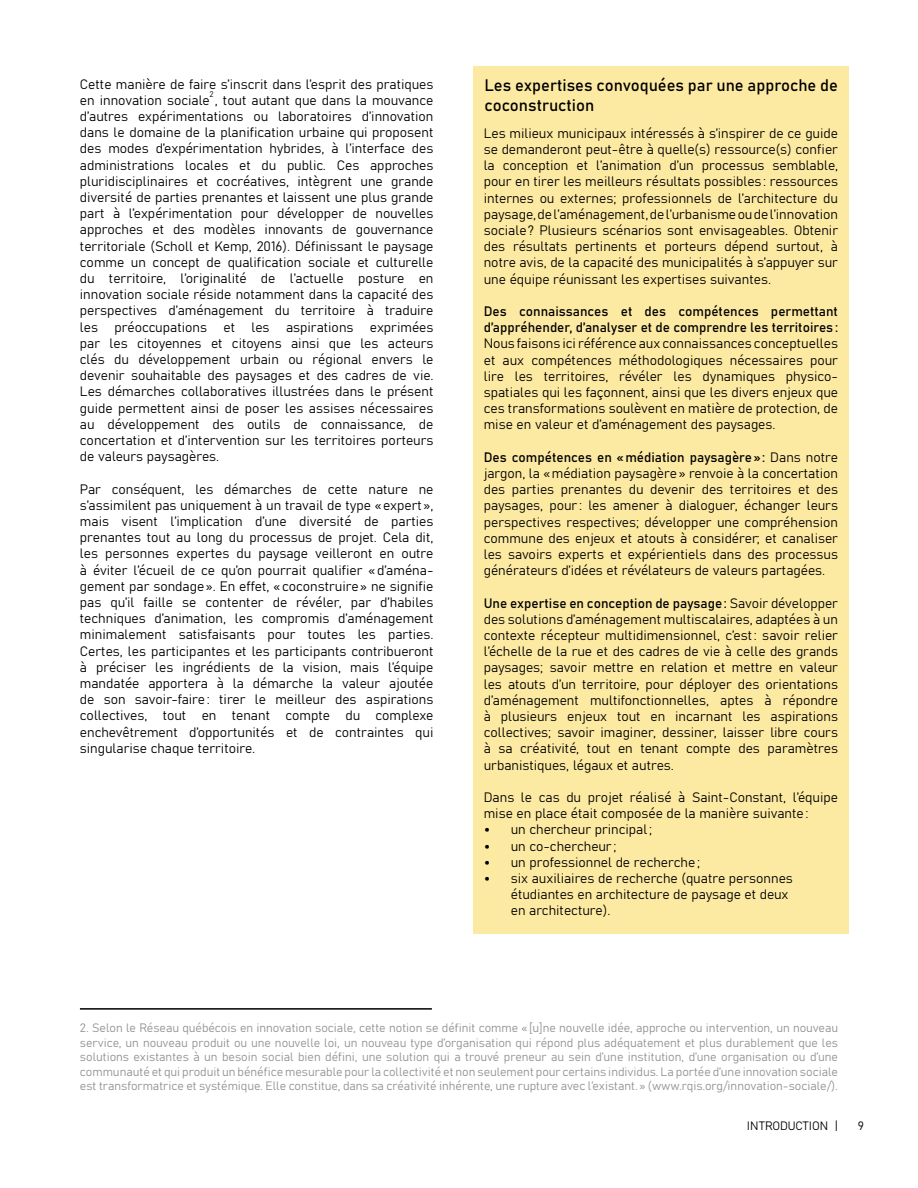
<style>
.page{position:relative;width:918px;height:1188px;background:#fff}
.page>*{position:absolute;margin:0;border:0;box-sizing:border-box;transform-origin:0 0}
.t1{font:16.5px/19.8px "Bahnschrift";color:#000}
.t2{font:13.5px/16.2px "Bahnschrift";color:#000;text-align:justify}
.t3{font:12px/14.4px "Bahnschrift";color:#919292;text-align:justify}
.t4{font:12px "Bahnschrift";color:#000}
.t5{font:8.1px "Bahnschrift";color:#000}
.s1{font-family:"Calibri";font-weight:300}
</style>
<div class="page">
<div style="left:473px;top:66px;width:375px;height:868px;background:#fdeaa2"></div>
<hr style="left:80px;top:1008px;width:352px;height:2px;background:#000">
<p class="t2" style="left:80px;top:75px;width:355px">Cette manière de faire s’inscrit dans l’esprit des pratiques en innovation sociale , tout autant que dans la mouvance d’autres expérimentations ou laboratoires d’innovation dans le domaine de la planification urbaine qui proposent des modes d’expérimentation hybrides, à l’interface des administrations locales et du public. Ces approches pluridisciplinaires et cocréatives, intègrent une grande diversité de parties prenantes et laissent une plus grande part à l’expérimentation pour développer de nouvelles approches et des modèles innovants de gouvernance territoriale (Scholl et Kemp, 2016). Définissant le paysage comme un concept de qualification sociale et culturelle du territoire, l’originalité de l’actuelle posture en innovation sociale réside notamment dans la capacité des perspectives d’aménagement du territoire à traduire les préoccupations et les aspirations exprimées par les citoyennes et citoyens ainsi que les acteurs clés du développement urbain ou régional envers le devenir souhaitable des paysages et des cadres de vie.<br>Les démarches collaboratives illustrées dans le présent guide permettent ainsi de poser les assises nécessaires au développement des outils de connaissance, de concertation et d’intervention sur les territoires porteurs de valeurs paysagères.</p>
<p class="t2" style="left:80px;top:480px;width:355px">Par conséquent, les démarches de cette nature ne s’assimilent pas uniquement à un travail de type «expert», mais visent l’implication d’une diversité de parties prenantes tout au long du processus de projet. Cela dit, les personnes expertes du paysage veilleront en outre à éviter l’écueil de ce qu’on pourrait qualifier «d’aména&shy;gement par sondage». En effet, «coconstruire» ne signifie pas qu’il faille se contenter de révéler, par d’habiles techniques d’animation, les compromis d’aménagement minimalement satisfaisants pour toutes les parties.<br>Certes, les participantes et les participants contribueront à préciser les ingrédients de la vision, mais l’équipe mandatée apportera à la démarche la valeur ajoutée de son savoir-faire: tirer le meilleur des aspirations collectives, tout en tenant compte du complexe enchevêtrement d’opportunités et de contraintes qui singularise chaque territoire.</p>
<p class="t5" style="left:209px;top:88px;width:6px">2</p>
<p class="t1" style="left:485px;top:74px;width:355px">Les expertises convoquées par une approche de coconstruction</p>
<p class="t2" style="left:484px;top:124px;width:356px">Les milieux municipaux intéressés à s’inspirer de ce guide se demanderont peut-être à quelle(s) ressource(s) confier la conception et l’animation d’un processus semblable, pour en tirer les meilleurs résultats possibles: ressources internes ou externes; professionnels de l’architecture du paysage, de l’aménagement, de l’urbanisme ou de l’innovation sociale? Plusieurs scénarios sont envisageables. Obtenir des résultats pertinents et porteurs dépend surtout, à notre avis, de la capacité des municipalités à s’appuyer sur une équipe réunissant les expertises suivantes.</p>
<p class="t2" style="left:484px;top:302px;width:356px">Des connaissances et des compétences permettant d’appréhender, d’analyser et de comprendre les territoires:<br>Nous faisons ici référence aux connaissances conceptuelles et aux compétences méthodologiques nécessaires pour lire les territoires, révéler les dynamiques physico&shy;spatiales qui les façonnent, ainsi que les divers enjeux que ces transformations soulèvent en matière de protection, de mise en valeur et d’aménagement des paysages.</p>
<p class="t2" style="left:484px;top:448px;width:356px">Des compétences en «médiation paysagère»: Dans notre jargon, la «médiation paysagère» renvoie à la concertation des parties prenantes du devenir des territoires et des paysages, pour : les amener à dialoguer, échanger leurs perspectives respectives; développer une compréhension commune des enjeux et atouts à considérer; et canaliser les savoirs experts et expérientiels dans des processus générateurs d’idées et révélateurs de valeurs partagées.</p>
<p class="t2" style="left:484px;top:594px;width:356px">Une expertise en conception de paysage: Savoir développer des solutions d’aménagement multiscalaires, adaptées à un contexte récepteur multidimensionnel, c’est: savoir relier l’échelle de la rue et des cadres de vie à celle des grands paysages; savoir mettre en relation et mettre en valeur les atouts d’un territoire, pour déployer des orientations d’aménagement multifonctionnelles, aptes à répondre à plusieurs enjeux tout en incarnant les aspirations collectives; savoir imaginer, dessiner, laisser libre cours à sa créativité, tout en tenant compte des paramètres urbanistiques, légaux et autres.</p>
<p class="t2" style="left:484px;top:788px;width:356px">Dans le cas du projet réalisé à Saint-Constant, l’équipe mise en place était composée de la manière suivante:</p>
<p class="t2" style="left:484px;top:821px;width:170px"><span class="s1">•</span> un chercheur principal;</p>
<p class="t2" style="left:484px;top:837px;width:134px"><span class="s1">•</span> un co-chercheur ;</p>
<p class="t2" style="left:484px;top:853px;width:218px"><span class="s1">•</span> un professionnel de recherche;</p>
<p class="t2" style="left:511px;top:869px;width:284px;text-align:left;text-indent:-27px"><span class="s1">•</span> six auxiliaires de recherche (quatre personnes étudiantes en architecture de paysage et deux en architecture).</p>
<p class="t3" style="left:80px;top:1020px;width:760px">2. Selon le Réseau québécois en innovation sociale, cette notion se définit comme «[u]ne nouvelle idée, approche ou intervention, un nouveau service, un nouveau produit ou une nouvelle loi, un nouveau type d’organisation qui répond plus adéquatement et plus durablement que les solutions existantes à un besoin social bien défini, une solution qui a trouvé preneur au sein d’une institution, d’une organisation ou d’une communauté et qui produit un bénéfice mesurable pour la collectivité et non seulement pour certains individus. La portée d’une innovation sociale est transformatrice et systémique. Elle constitue, dans sa créativité inhérente, une rupture avec l’existant.» (www.rqis.org/innovation-sociale/).</p>
<p class="t4" style="left:747px;top:1117px;width:93px">INTRODUCTION |</p>
<p class="t4" style="left:858px;top:1117px;width:8px">9</p>
</div>
